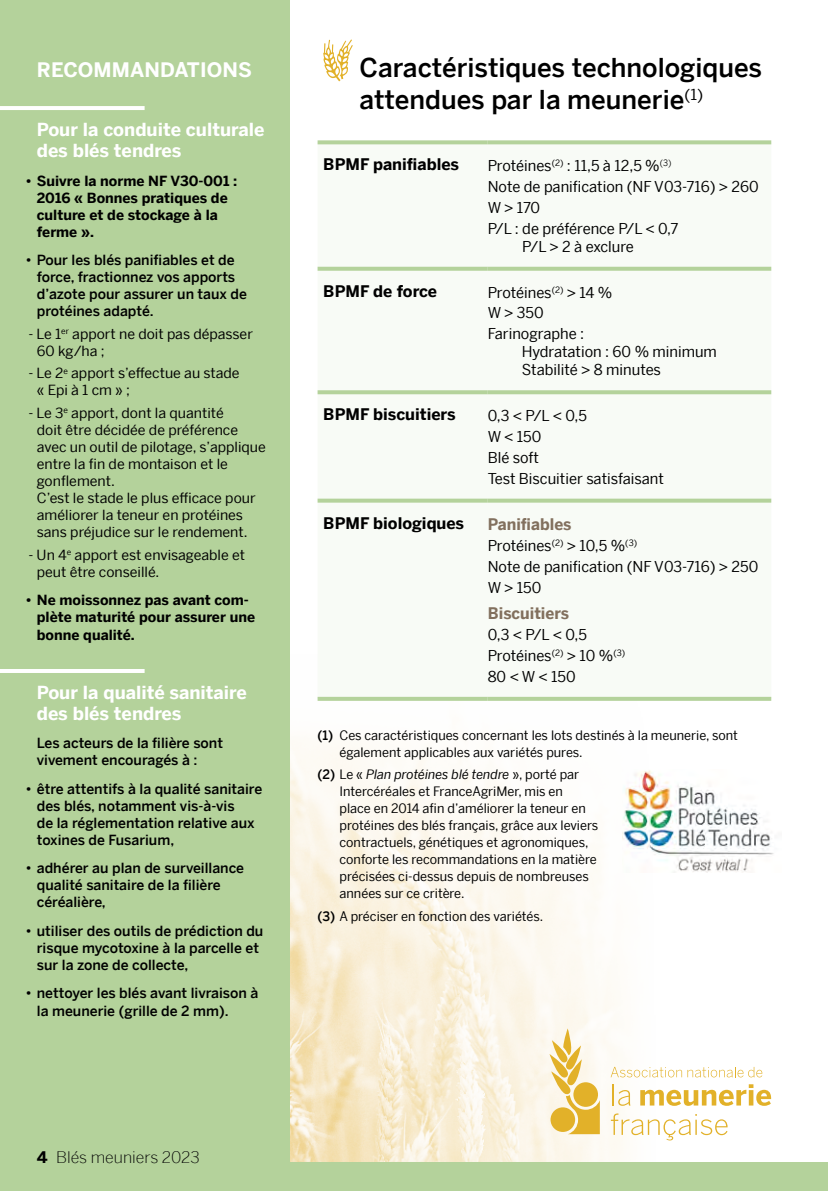
<style>
.page{position:relative;width:828px;height:1191px;background:#fff}
.page>*{position:absolute;margin:0;border:0;box-sizing:border-box;transform-origin:0 0}
.t1{font:500 26px/31.2px "Benton Sans";color:#000}
.t2{font:700 20px "Benton Sans";letter-spacing:.005em;color:#fff}
.t3{font:700 18px/21.6px "Benton Sans";color:#fff}
.t4{font:700 16px "Benton Sans";color:#000}
.t5{font:700 16px "Benton Sans";color:#82705e}
.t6{font:300 16px "Benton Sans";color:#000}
.t7{font:15px/20.8px "Benton Sans";color:#000}
.t8{font:500 14px/17px "Benton Sans";color:#000}
.t9{font:14px/17px "Benton Sans";color:#000}
.t10{font:700 14px/17px "Benton Sans";color:#000}
.t11{font:13px/17px "Benton Sans";color:#000}
.s1{font-weight:700}
.s2{font-weight:500}
.s3{font-style:italic}
</style>
<div class="page">
<img style="left:289px;top:577px;width:483px;height:585px">
<div style="left:0;top:0;width:289px;height:1182px;background:#b4d29b"></div>
<div style="left:0;top:1162px;width:828px;height:29px;background:#b4d29b"></div>
<svg style="left:323px;top:39px;width:30px;height:42px"></svg>
<div style="left:317px;top:144px;width:454px;height:553px;background:#f8fbf6"></div>
<svg style="left:317px;top:267px;width:171px;height:4px"></svg>
<svg style="left:488px;top:267px;width:283px;height:4px"></svg>
<svg style="left:317px;top:390px;width:171px;height:4px"></svg>
<svg style="left:488px;top:390px;width:283px;height:4px"></svg>
<svg style="left:317px;top:498px;width:171px;height:4px"></svg>
<svg style="left:488px;top:498px;width:283px;height:4px"></svg>
<svg style="left:317px;top:697px;width:171px;height:4px"></svg>
<svg style="left:488px;top:697px;width:283px;height:4px"></svg>
<svg style="left:317px;top:140px;width:171px;height:4px"></svg>
<svg style="left:488px;top:140px;width:283px;height:4px"></svg>
<img style="left:622px;top:769px;width:152px;height:103px">
<hr style="left:0;top:106px;width:145px;height:4px;background:#fff">
<hr style="left:0;top:669px;width:145px;height:4px;background:#fff">
<svg style="left:549px;top:1028px;width:51px;height:106px"></svg>
<svg style="left:610px;top:1066px;width:152px;height:11px"></svg>
<hr style="left:612px;top:1084px;width:2px;height:21px;background:#e2b129">
<svg style="left:618px;top:1090px;width:12px;height:15px"></svg>
<svg style="left:640px;top:1084px;width:131px;height:21px"></svg>
<svg style="left:611px;top:1113px;width:116px;height:27px"></svg>
<h2 class="t2" style="left:37px;top:57px;width:217px">RECOMMANDATIONS</h2>
<p class="t3" style="left:37px;top:118px;width:229px">Pour la conduite culturale des blés tendres</p>
<p class="t10" style="left:37px;top:172px;width:202px;text-indent:-11px">• Suivre la norme NF V30-001 :<br>2016 « Bonnes pratiques de culture et de stockage à la ferme ».</p>
<p class="t8" style="left:37px;top:251px;width:212px;text-indent:-11px">• Pour les blés panifiables et de force, fractionnez vos apports d’azote pour assurer un taux de protéines adapté.</p>
<p class="t9" style="left:37px;top:325px;width:218px;text-indent:-8px">- Le 1<sup>er</sup> apport ne doit pas dépasser<br>60 kg/ha ;</p>
<p class="t9" style="left:37px;top:365px;width:204px;text-indent:-8px">- Le 2<sup>e</sup> apport s’effectue au stade « Epi à 1 cm » ;</p>
<p class="t9" style="left:37px;top:404px;width:230px;text-indent:-9px">- Le 3<sup>e</sup> apport, dont la quantité<br>doit être décidée de préférence avec un outil de pilotage, s’applique entre la fin de montaison et le gonflement.<br>C’est le stade le plus efficace pour améliorer la teneur en protéines sans préjudice sur le rendement.</p>
<p class="t9" style="left:37px;top:546px;width:210px;text-indent:-8px">- Un 4<sup>e</sup> apport est envisageable et peut être conseillé.</p>
<p class="t10" style="left:37px;top:591px;width:220px;line-height:17.6px;text-indent:-11px">• Ne moissonnez pas avant com&shy;plète maturité pour assurer une bonne qualité.</p>
<p class="t3" style="left:37px;top:681px;width:211px">Pour la qualité sanitaire des blés tendres</p>
<p class="t8" style="left:37px;top:735px;width:188px">Les acteurs de la filière sont vivement encouragés à :</p>
<p class="t8" style="left:37px;top:780px;width:227px;text-indent:-11px">• être attentifs à la qualité sanitaire des blés, notamment vis-à-vis<br>de la réglementation relative aux toxines de Fusarium,</p>
<p class="t8" style="left:37px;top:859px;width:209px;text-indent:-11px">• adhérer au plan de surveillance qualité sanitaire de la filière céréalière,</p>
<p class="t8" style="left:37px;top:922px;width:228px;text-indent:-11px">• utiliser des outils de prédiction du risque mycotoxine à la parcelle et sur la zone de collecte,</p>
<p class="t8" style="left:37px;top:984px;width:223px;line-height:18px;text-indent:-11px">• nettoyer les blés avant livraison à la meunerie (grille de 2 mm).</p>
<p class="t6" style="left:37px;top:1147px;width:164px"><span class="s1">4</span> Blés meuniers 2023</p>
<h1 class="t1" style="left:359px;top:53px;width:404px">Caractéristiques technologiques attendues par la meunerie<sup>(1)</sup></h1>
<p class="t4" style="left:323px;top:154px;width:137px">BPMF panifiables</p>
<p class="t7" style="left:488px;top:155px;width:272px">Protéines<sup>(2)</sup> : 11,5 à 12,5 %<sup>(3)<br></sup>Note de panification (NF V03-716) &gt; 260<br>W &gt; 170<br>P/L : de préférence P/L &lt; 0,7</p>
<p class="t7" style="left:522px;top:236px;width:113px">P/L &gt; 2 à exclure</p>
<p class="t4" style="left:323px;top:281px;width:115px">BPMF de force</p>
<p class="t7" style="left:488px;top:282px;width:126px">Protéines<sup>(2)</sup> &gt; 14 %<br>W &gt; 350<br>Farinographe :</p>
<p class="t7" style="left:522px;top:343px;width:197px;line-height:18px">Hydratation : 60 % minimum<br>Stabilité &gt; 8 minutes</p>
<p class="t4" style="left:323px;top:404px;width:134px">BPMF biscuitiers</p>
<p class="t7" style="left:488px;top:405px;width:178px">0,3 &lt; P/L &lt; 0,5<br>W &lt; 150<br>Blé soft<br>Test Biscuitier satisfaisant</p>
<p class="t4" style="left:323px;top:512px;width:142px">BPMF biologiques</p>
<p class="t5" style="left:488px;top:514px;width:85px">Panifiables</p>
<p class="t7" style="left:488px;top:535px;width:272px">Protéines<sup>(2)</sup> &gt; 10,5 %<sup>(3)<br></sup>Note de panification (NF V03-716) &gt; 250<br>W &gt; 150</p>
<p class="t5" style="left:488px;top:603px;width:83px">Biscuitiers</p>
<p class="t7" style="left:488px;top:624px;width:139px">0,3 &lt; P/L &lt; 0,5<br>Protéines<sup>(2)</sup> &gt; 10 %<sup>(3)<br></sup>80 &lt; W &lt; 150</p>
<p class="t11" style="left:339px;top:726px;width:400px;text-indent:-22px"><span class="s2">(1)</span> Ces caractéristiques concernant les lots destinés à la meunerie, sont également applicables aux variétés pures.</p>
<p class="t11" style="left:339px;top:766px;width:260px;text-indent:-22px"><span class="s2">(2)</span> Le « <span class="s3">Plan protéines blé tendre</span> », porté par Intercéréales et FranceAgriMer, mis en<br>place en 2014 afin d’améliorer la teneur en protéines des blés français, grâce aux leviers contractuels, génétiques et agronomiques, conforte les recommandations en la matière précisées ci-dessus depuis de nombreuses années sur ce critère.</p>
<p class="t11" style="left:317px;top:908px;width:227px"><span class="s2">(3)</span> A préciser en fonction des variétés.</p>
</div>
